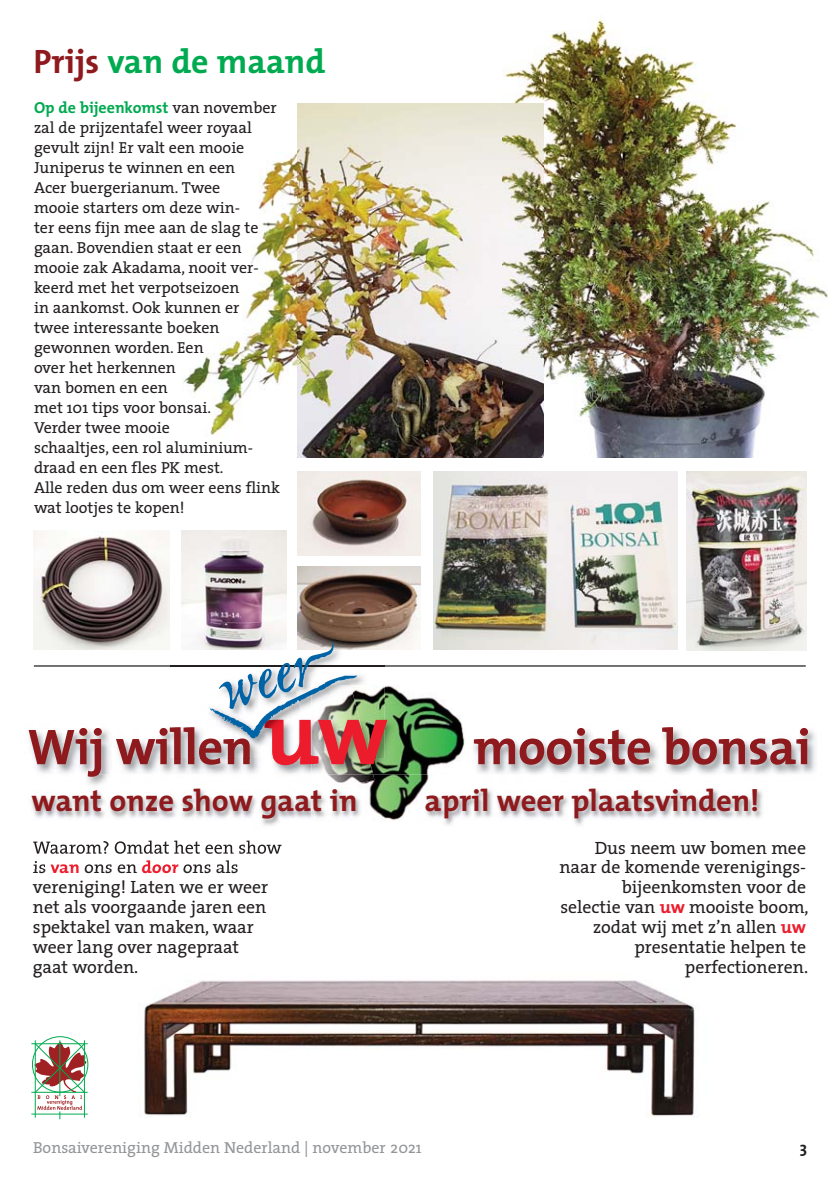
<style>
.page{position:relative;width:840px;height:1190px;background:#fff}
.page>*{position:absolute;margin:0;border:0;box-sizing:border-box;transform-origin:0 0}
.t1{font:72.8px "Ex Ponto MM Alternate.450.";color:#0063a6}
.t2{font:700 50.6px "The Mix";letter-spacing:-.015em;color:#8e1a1d}
.t3{font:700 34px "The Mix";color:#00aa50}
.t4{font:700 30.6px "The Mix";color:#8e1a1d}
.t5{font:17.8px/19.8px "The Serif";color:#231f20}
.t6{font:16px/20px "The Serif";color:#231f20}
.t7{font:16px "The Serif";color:#939598}
.t8{font:700 16px "The Mix";color:#00aa50}
.t9{font:700 16px "The Mix";color:#231f20}
.s1{color:#8e1a1d}
.s2{font-family:"The Serif";font-weight:400;color:#231f20}
.s3{font-family:"Ex Ponto MM Os F.450."}
.s4{font-family:"Ex Ponto MM Ending.450."}
.s5{font-size:89.2px;color:#ed1c2c}
.s6{font-family:"The Mix";font-weight:700;color:#ed1c2c}
</style>
<div class="page">
<img style="left:687px;top:471px;width:120px;height:179px">
<img style="left:33px;top:531px;width:137px;height:118px">
<img style="left:144px;top:980px;width:551px;height:138px">
<img style="left:385px;top:666px;width:431px;height:108px">
<img style="left:29px;top:665px;width:282px;height:110px">
<img style="left:34px;top:665px;width:772px;height:1px">
<img style="left:373px;top:685px;width:93px;height:90px">
<img style="left:311px;top:758px;width:2px;height:15px">
<img style="left:313px;top:758px;width:60px;height:17px">
<img style="left:31px;top:775px;width:732px;height:94px">
<img style="left:33px;top:841px;width:120px;height:13px">
<svg style="left:34px;top:861px;width:11px;height:8px"></svg>
<img style="left:51px;top:864px;width:28px;height:5px">
<img style="left:85px;top:864px;width:52px;height:5px">
<img style="left:142px;top:860px;width:36px;height:9px">
<img style="left:184px;top:860px;width:54px;height:9px">
<img style="left:311px;top:775px;width:155px;height:46px">
<img style="left:317px;top:775px;width:57px;height:18px">
<svg style="left:86px;top:775px;width:14px;height:2px"></svg>
<div style="left:32px;top:1036px;width:56px;height:57px;border:1px solid #00ab4e;border-radius:50%"></div>
<hr style="left:35px;top:1040px;width:1px;height:78px;background:#00ab4e">
<hr style="left:60px;top:1040px;width:1px;height:56px;background:#00ab4e">
<hr style="left:84px;top:1040px;width:1px;height:78px;background:#00ab4e">
<hr style="left:31px;top:1043px;width:57px;height:1px;background:#00ab4e">
<hr style="left:31px;top:1092px;width:57px;height:1px;background:#00ab4e">
<hr style="left:31px;top:1114px;width:57px;height:1px;background:#00ab4e">
<svg style="left:34px;top:1042px;width:53px;height:77px"></svg>
<img style="left:181px;top:531px;width:106px;height:91px">
<img style="left:433px;top:471px;width:244px;height:178px">
<img style="left:297px;top:566px;width:123px;height:84px">
<img style="left:297px;top:472px;width:123px;height:83px">
<img style="left:171px;top:650px;width:214px;height:108px">
<img style="left:171px;top:665px;width:214px;height:1px">
<img style="left:369px;top:685px;width:16px;height:35px">
<img style="left:357px;top:685px;width:12px;height:35px">
<img style="left:171px;top:727px;width:79px;height:31px">
<img style="left:264px;top:720px;width:121px;height:38px">
<img style="left:196px;top:622px;width:91px;height:28px">
<img style="left:297px;top:622px;width:88px;height:28px">
<svg style="left:209px;top:676px;width:148px;height:63px"></svg>
<img style="left:182px;top:137px;width:321px;height:320px">
<img style="left:297px;top:457px;width:246px;height:1px">
<img style="left:503px;top:16px;width:325px;height:441px">
<h3 class="t3" style="left:33px;top:49px;width:293px"><span class="s1">Prijs</span> van de maand</h3>
<p class="t8" style="left:34px;top:102px;width:244px">Op de bijeenkomst <span class="s2">van november</span></p>
<p class="t6" style="left:34px;top:120px;width:248px">zal de prijzentafel weer royaal gevult zijn! Er valt een mooie<br>Juniperus te winnen en een<br>Acer buergerianum. Twee<br>mooie starters om deze win-<br>ter eens fijn mee aan de slag te gaan. Bovendien staat er een mooie zak Akadama, nooit ver&shy;keerd met het verpotseizoen<br>in aankomst. Ook kunnen er<br>twee interessante boeken gewonnen worden. Een<br>over het herkennen<br>van bomen en een<br>met 101 tips voor bonsai.<br>Verder twee mooie<br>schaaltjes, een rol aluminium&shy;draad en een fles PK mest.<br>Alle reden dus om weer eens flink wat lootjes te kopen!</p>
<h1 class="t1" style="left:210px;top:659px;width:98px;rotate:-18deg"><span class="s3">w</span>ee<span class="s4">r</span></h1>
<h2 class="t2" style="left:27px;top:727px;width:785px">Wij willen <span class="s5">uw</span> mooiste bonsai</h2>
<h3 class="t4" style="left:32px;top:789px;width:327px">want onze show gaat in</h3>
<h3 class="t4" style="left:425px;top:789px;width:336px">april weer plaatsvinden!</h3>
<p class="t5" style="left:560px;top:840px;width:251px;text-align:right">Dus neem uw bomen mee naar de komende verenigings - bijeenkomsten voor de<br>selectie van <span class="s6">uw</span> mooiste boom, zodat wij met z’n allen <span class="s6">uw </span>presentatie helpen te perfectioneren.</p>
<p class="t5" style="left:33px;top:859px;width:237px">is <span class="s6">van</span> ons en <span class="s6">door</span> ons als vereniging! Laten we er weer net als voorgaande jaren een spek takel van maken, waar weer lang over nagepraat gaat worden.</p>
<p class="t7" style="left:33px;top:1141px;width:390px">Bonsaivereniging Midden Nederland | november 2021</p>
<p class="t9" style="left:800px;top:1141px;width:9px">3</p>
</div>
